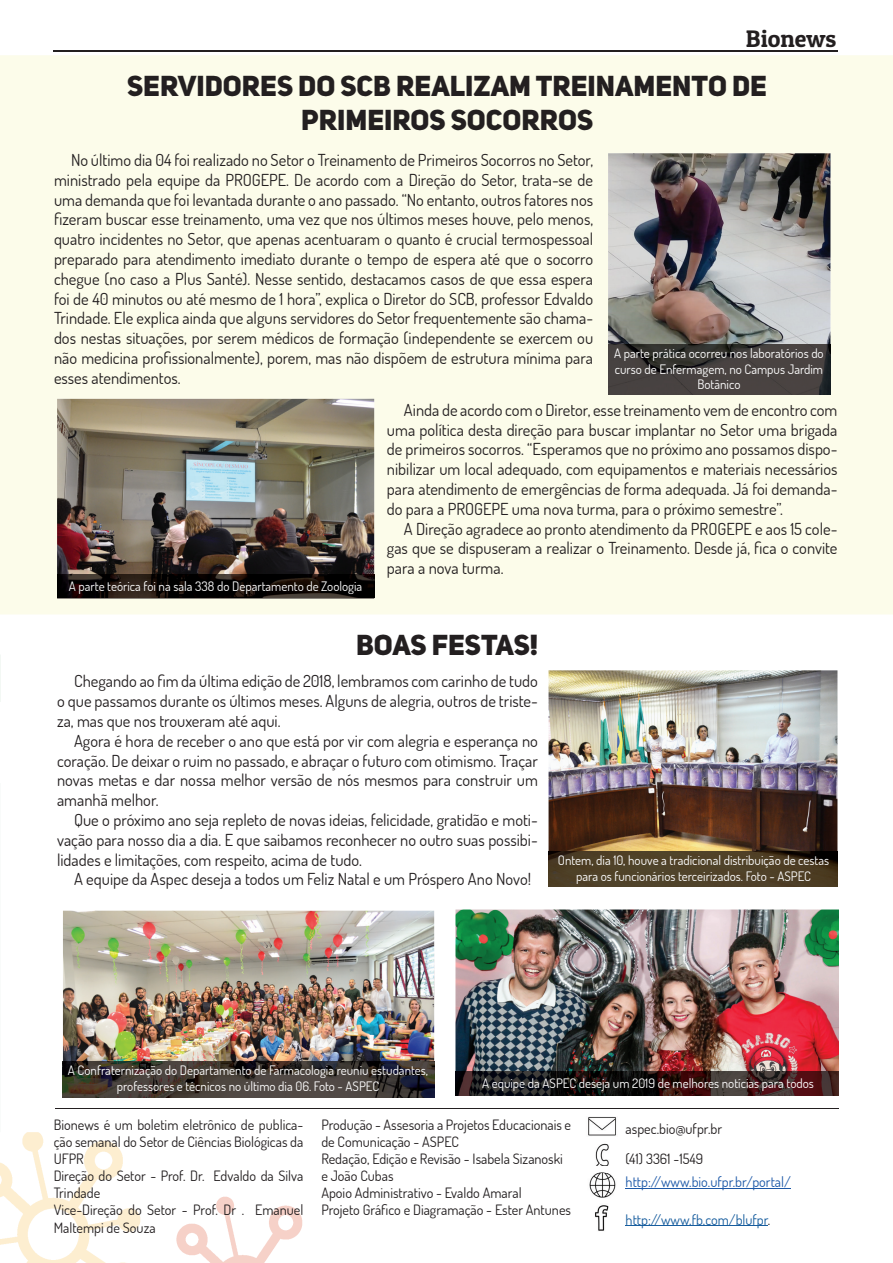
<style>
.page{position:relative;width:893px;height:1263px;background:#fff}
.page>*{position:absolute;margin:0;border:0;box-sizing:border-box;transform-origin:0 0}
.t1{font:28.5px/34.2px "Uni Sans Heavy CAPS";color:#231f20;text-align:center}
.t2{font:24px "Patua One";color:#231f20}
.t3{font:16.5px/19.8px "Dosis";color:#231f20;text-align:justify}
.t4{font:14.25px/17.1px "Dosis";color:#231f20}
.t5{font:14.25px "Dosis";color:#1d59a8}
.t6{font:14.25px "Dosis";color:#175d9e}
.t7{font:13.05px/15.6px "Dosis";color:#fff;text-align:center}
.s1{color:#231f20}
</style>
<div class="page">
<img style="left:0;top:1132px;width:135px;height:131px">
<img style="left:135px;top:1196px;width:168px;height:67px">
<hr style="left:55px;top:1108px;width:784px;height:1px;background:#231f20">
<img style="left:595px;top:1205px;width:14px;height:26px">
<img style="left:589px;top:1143px;width:27px;height:55px">
<img style="left:588px;top:1117px;width:28px;height:19px">
<img style="left:589px;top:1166px;width:27px;height:7px">
<hr style="left:626px;top:1188px;width:165px;height:1px;background:#1d59a8">
<hr style="left:626px;top:1225px;width:142px;height:1px;background:#175d9e">
<hr style="left:53px;top:51px;width:784px;height:1px;background:#231f20">
<div style="left:0;top:55px;width:893px;height:559px;background:#fcfcea"></div>
<img style="left:63px;top:911px;width:371px;height:151px">
<img style="left:455px;top:909px;width:384px;height:163px">
<img style="left:57px;top:399px;width:317px;height:175px">
<img style="left:608px;top:153px;width:222px;height:191px">
<img style="left:608px;top:344px;width:222px;height:50px">
<img style="left:57px;top:574px;width:211px;height:24px">
<img style="left:268px;top:574px;width:106px;height:24px">
<img style="left:549px;top:670px;width:288px;height:182px">
<hr style="left:434px;top:1062px;width:1px;height:35px;background:#524a47">
<img style="left:63px;top:1062px;width:159px;height:35px">
<img style="left:222px;top:1062px;width:212px;height:35px">
<div style="left:549px;top:852px;width:96px;height:34px;background:#4f4027"></div>
<img style="left:645px;top:852px;width:192px;height:34px">
<img style="left:455px;top:1072px;width:384px;height:24px">
<h2 class="t2" style="left:746px;top:23px;width:92px">Bionews</h2>
<h1 class="t1" style="left:127px;top:68px;width:641px">SERVIDORES DO SCB REALIZAM TREINAMENTO DE<br>PRIMEIROS SOCORROS</h1>
<p class="t3" style="left:54px;top:150px;width:541px;text-indent:17px">No último dia 04 foi realizado no Setor o Treinamento de Primeiros Socorros no Setor, ministrado pela equipe da PROGEPE. De acordo com a Direção do Setor, trata-se de uma demanda que foi levantada durante o ano passado. “No entanto, outros fatores nos fizeram buscar esse treinamento, uma vez que nos últimos meses houve, pelo menos, quatro incidentes no Setor, que apenas acentuaram o quanto é crucial termospessoal preparado para atendimento imediato durante o tempo de espera até que o socorro chegue (no caso a Plus Santé). Nesse sentido, destacamos casos de que essa espera foi de 40 minutos ou até mesmo de 1 hora”, explica o Diretor do SCB, professor Edvaldo Trindade. Ele explica ainda que alguns servidores do Setor frequentemente são chama&shy;dos nestas situações, por serem médicos de formação (independente se exercem ou não medicina profissionalmente), porem, mas não dispõem de estrutura mínima para esses atendimentos.</p>
<p class="t3" style="left:387px;top:399px;width:452px;text-indent:17px">Ainda de acordo com o Diretor, esse treinamento vem de encontro com uma política desta direção para buscar implantar no Setor uma brigada de primeiros socorros. “Esperamos que no próximo ano possamos dispo&shy;nibilizar um local adequado, com equipamentos e materiais necessários para atendimento de emergências de forma adequada. Já foi demanda&shy;do para a PROGEPE uma nova turma, para o próximo semestre”.</p>
<p class="t3" style="left:387px;top:518px;width:452px;text-indent:17px">A Direção agradece ao pronto atendimento da PROGEPE e aos 15 cole&shy;gas que se dispuseram a realizar o Treinamento. Desde já, fica o convite para a nova turma.</p>
<p class="t7" style="left:614px;top:345px;width:211px">A parte prática ocorreu nos laboratórios do curso de Enfermagem, no Campus Jardim<br>Botânico</p>
<p class="t7" style="left:69px;top:578px;width:295px">A parte teórica foi na sala 338 do Departamento de Zoologia</p>
<h1 class="t1" style="left:356px;top:627px;width:183px">BOAS FESTAS!</h1>
<p class="t3" style="left:57px;top:671px;width:482px;text-indent:17px">Chegando ao fim da última edição de 2018, lembramos com carinho de tudo o que passamos durante os últimos meses. Alguns de alegria, outros de triste&shy;za, mas que nos trouxeram até aqui.</p>
<p class="t3" style="left:57px;top:730px;width:482px;text-indent:17px">Agora é hora de receber o ano que está por vir com alegria e esperança no coração. De deixar o ruim no passado, e abraçar o futuro com otimismo. Traçar novas metas e dar nossa melhor versão de nós mesmos para construir um amanhã melhor.</p>
<p class="t3" style="left:57px;top:809px;width:482px;text-indent:17px">Que o próximo ano seja repleto de novas ideias, felicidade, gratidão e moti&shy;vação para nosso dia a dia. E que saibamos reconhecer no outro suas possibi&shy;lidades e limitações, com respeito, acima de tudo.</p>
<p class="t3" style="left:74px;top:869px;width:459px">A equipe da Aspec deseja a todos um Feliz Natal e um Próspero Ano Novo!</p>
<p class="t7" style="left:558px;top:852px;width:273px">Ontem, dia 10, houve a tradicional distribuição de cestas para os funcionários terceirizados. Foto - ASPEC</p>
<p class="t7" style="left:68px;top:1062px;width:362px">A Confraternização do Departamento de Farmacologia reuniu estudantes, professores e técnicos no último dia 06. Foto - ASPEC</p>
<p class="t7" style="left:482px;top:1075px;width:333px">A equipe da ASPEC deseja um 2019 de melhores notícias para todos</p>
<p class="t4" style="left:54px;top:1116px;width:251px">Bionews é um boletim eletrônico de publica&shy;ção semanal do Setor de Ciências Biológicas da<br>UFPR<br>Direção do Setor - Prof. Dr. Edvaldo da Silva<br>Trindade<br>Vice-Direção do Setor - Prof. Dr . Emanuel<br>Maltempi de Souza</p>
<p class="t4" style="left:321px;top:1116px;width:251px">Produção - Assesoria a Projetos Educacionais e de Comunicação - ASPEC<br>Redação, Edição e Revisão - Isabela Sizanoski e João Cubas<br>Apoio Administrativo - Evaldo Amaral<br>Projeto Gráfico e Diagramação - Ester Antunes</p>
<p class="t4" style="left:626px;top:1113px;width:98px;line-height:30.5px">aspec.bio@ufpr.br (41) 3361 -1549</p>
<p class="t5" style="left:626px;top:1173px;width:167px">http://www.bio.ufpr.br/portal/</p>
<p class="t6" style="left:626px;top:1210px;width:146px">http://www.fb.com/blufpr<span class="s1">.</span></p>
</div>
